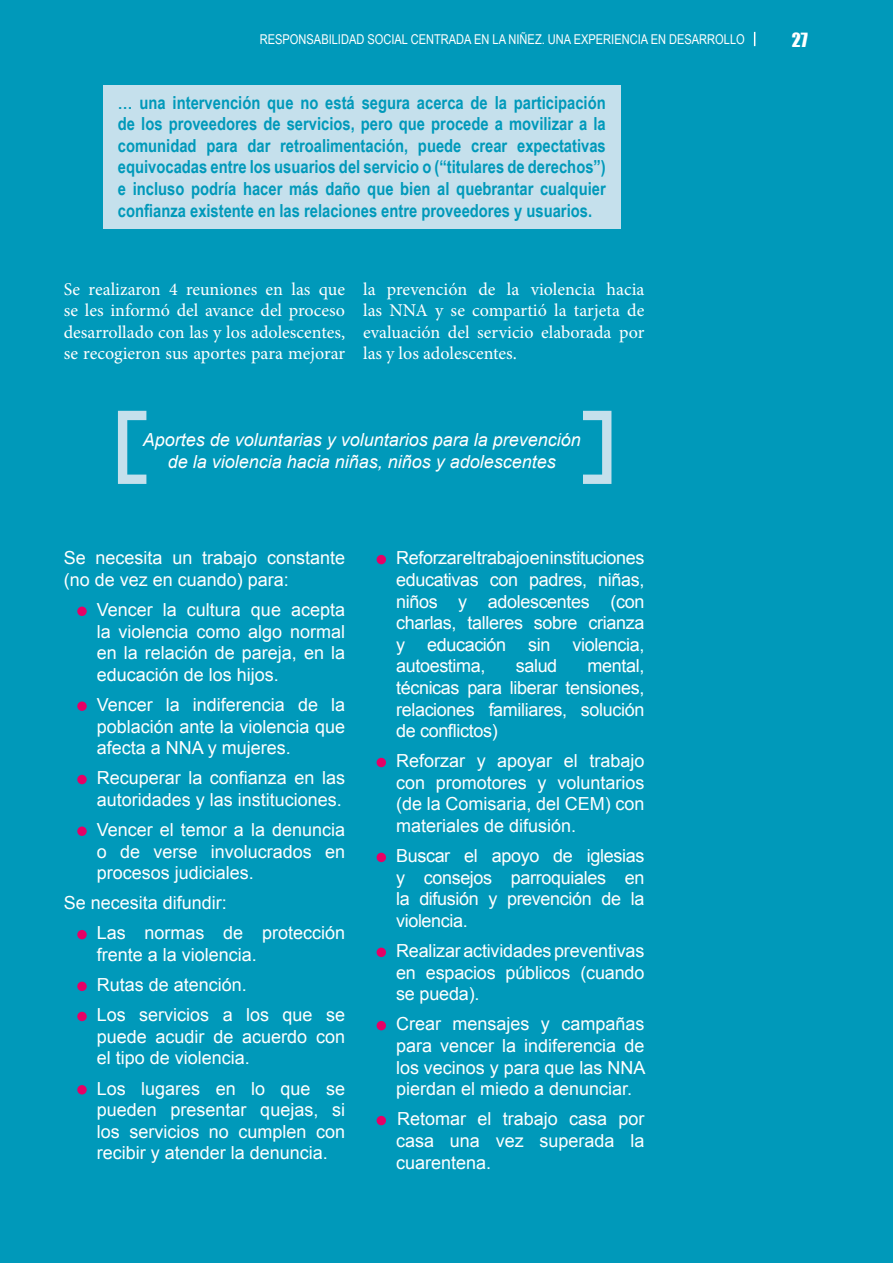
<style>
.page{position:relative;width:893px;height:1263px;background:#0099ba}
.page>*{position:absolute;margin:0;border:0;box-sizing:border-box;transform-origin:0 0}
.t1{font:18px/21.6px "Arial";color:#fff;text-align:justify}
.t2{font:700 18px/21.6px "Arial Narrow";color:#0099ba;text-align:justify}
.t3{font:18px/21.6px "Minion Pro";color:#fff;text-align:justify}
.t4{font:italic 18px/21.6px "Arial";color:#fff;text-align:center}
.t5{font:18px "Impact";color:#fff}
.t6{font:13.5px "Arial Narrow";color:#fff}
</style>
<div class="page">
<div style="left:103px;top:85px;width:518px;height:144px;background:#c5e0ec"></div>
<div style="left:77px;top:606px;width:10px;height:10px;background:#e60065;border-radius:50%"></div>
<div style="left:77px;top:701px;width:10px;height:10px;background:#e60065;border-radius:50%"></div>
<div style="left:77px;top:775px;width:10px;height:9px;background:#e60065;border-radius:50%"></div>
<div style="left:77px;top:826px;width:10px;height:10px;background:#e60065;border-radius:50%"></div>
<div style="left:77px;top:930px;width:10px;height:9px;background:#e60065;border-radius:50%"></div>
<div style="left:77px;top:982px;width:10px;height:9px;background:#e60065;border-radius:50%"></div>
<div style="left:77px;top:1012px;width:10px;height:9px;background:#e60065;border-radius:50%"></div>
<div style="left:77px;top:1085px;width:10px;height:9px;background:#e60065;border-radius:50%"></div>
<div style="left:377px;top:555px;width:9px;height:9px;background:#e60065;border-radius:50%"></div>
<div style="left:377px;top:758px;width:9px;height:9px;background:#e60065;border-radius:50%"></div>
<div style="left:377px;top:853px;width:9px;height:9px;background:#e60065;border-radius:50%"></div>
<div style="left:377px;top:948px;width:9px;height:9px;background:#e60065;border-radius:50%"></div>
<div style="left:377px;top:1021px;width:9px;height:9px;background:#e60065;border-radius:50%"></div>
<div style="left:377px;top:1116px;width:9px;height:9px;background:#e60065;border-radius:50%"></div>
<svg style="left:754px;top:32px;width:1px;height:14px"></svg>
<svg style="left:118px;top:411px;width:28px;height:73px"></svg>
<svg style="left:583px;top:411px;width:28px;height:73px"></svg>
<p class="t6" style="left:260px;top:29px;width:486px">RESPONSABILIDAD SOCIAL CENTRADA EN LA NIÑEZ. UNA EXPERIENCIA EN DESARROLLO</p>
<p class="t5" style="left:792px;top:26px;width:18px">27</p>
<p class="t2" style="left:118px;top:90px;width:489px">… una intervención que no está segura acerca de la participación de los proveedores de servicios, pero que procede a movilizar a la comunidad para dar retroalimentación, puede crear expectativas equivocadas entre los usuarios del servicio o (“titulares de derechos”) e incluso podría hacer más daño que bien al quebrantar cualquier confianza existente en las relaciones entre proveedores y usuarios.</p>
<p class="t3" style="left:64px;top:278px;width:283px">Se realizaron 4 reuniones en las que se les informó del avance del proceso desarrollado con las y los adolescentes, se recogieron sus aportes para mejorar</p>
<p class="t3" style="left:363px;top:278px;width:283px">la prevención de la violencia hacia las NNA y se compartió la tarjeta de evaluación del servicio elaborada por las y los adolescentes.</p>
<p class="t4" style="left:143px;top:429px;width:440px">Aportes de voluntarias y voluntarios para la prevención de la violencia hacia niñas, niños y adolescentes</p>
<p class="t1" style="left:64px;top:547px;width:283px">Se necesita un trabajo constante (no de vez en cuando) para:</p>
<p class="t1" style="left:97px;top:599px;width:250px">Vencer la cultura que acepta la violencia como algo normal en la relación de pareja, en la educación de los hijos.</p>
<p class="t1" style="left:97px;top:694px;width:250px">Vencer la indiferencia de la población ante la violencia que afecta a NNA y mujeres.</p>
<p class="t1" style="left:97px;top:767px;width:250px">Recuperar la confianza en las autoridades y las instituciones.</p>
<p class="t1" style="left:97px;top:819px;width:250px">Vencer el temor a la denuncia o de verse involucrados en procesos judiciales.</p>
<p class="t1" style="left:97px;top:888px;width:250px;line-height:30.2px;text-indent:-33px">Se necesita difundir:<br>Las normas de protección</p>
<p class="t1" style="left:97px;top:940px;width:250px;line-height:30.2px;text-align:left">frente a la violencia.<br>Rutas de atención.<br>Los servicios a los que se</p>
<p class="t1" style="left:97px;top:1026px;width:250px">puede acudir de acuerdo con el tipo de violencia.</p>
<p class="t1" style="left:97px;top:1077px;width:250px">Los lugares en lo que se pueden presentar quejas, si los servicios no cumplen con recibir y atender la denuncia.</p>
<p class="t1" style="left:396px;top:547px;width:250px">Reforzar el trabajo en instituciones educativas con padres, niñas, niños y adolescentes (con charlas, talleres sobre crianza y educación sin violencia, autoestima,</p>
<p class="t1" style="left:396px;top:655px;width:250px;text-indent:191px">mental, técnicas para liberar tensiones, relaciones familiares, solución de conflictos)</p>
<p class="t1" style="left:396px;top:750px;width:250px">Reforzar y apoyar el trabajo con promotores y voluntarios (de la Comisaria, del CEM) con materiales de difusión.</p>
<p class="t1" style="left:396px;top:845px;width:250px">Buscar el apoyo de iglesias y consejos parroquiales en la difusión y prevención de la violencia.</p>
<p class="t1" style="left:396px;top:940px;width:250px">Realizar actividades preventivas en espacios públicos (cuando se pueda).</p>
<p class="t1" style="left:396px;top:1013px;width:251px">Crear mensajes y campañas para vencer la indiferencia de los vecinos y para que las NNA pierdan el miedo a denunciar.</p>
<p class="t1" style="left:396px;top:1108px;width:250px">Retomar el trabajo casa por casa una vez superada la cuarentena.</p>
<p class="t1" style="left:516px;top:655px;width:43px">salud</p>
</div>
